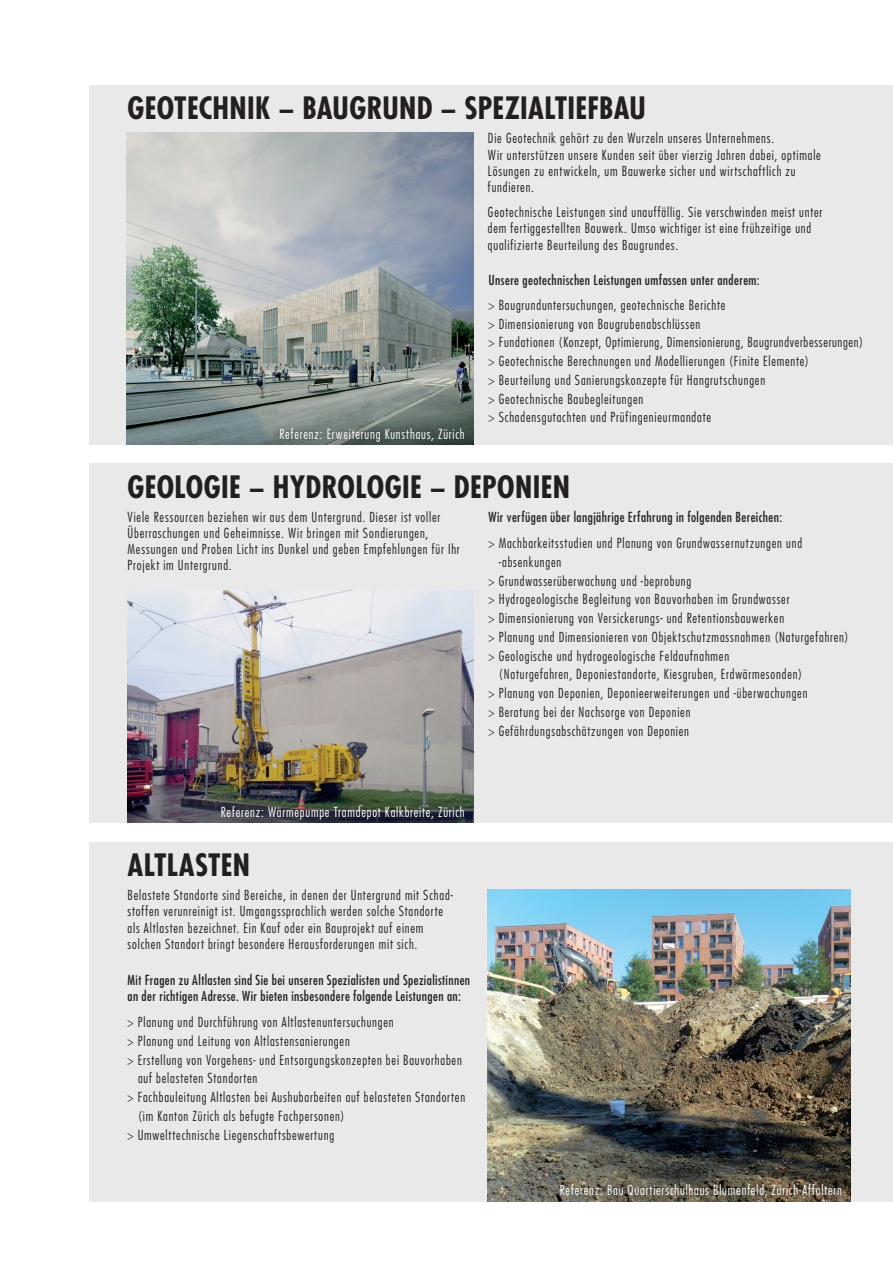
<style>
.page{position:relative;width:893px;height:1263px;background:#fff}
.page>*{position:absolute;margin:0;border:0;box-sizing:border-box;transform-origin:0 0}
.t1{font:700 condensed 30px "Futura Std";letter-spacing:.01em;color:#231f20}
.t2{font:300 condensed 13.5px/16.2px "Futura Std";letter-spacing:.06em;color:#231f20}
.t3{font:condensed 13.5px/16.2px "Futura Std";letter-spacing:.03em;color:#231f20}
.t4{font:300 condensed 13.5px "Futura Std";letter-spacing:.06em;color:#fff}
</style>
<div class="page">
<div style="left:89px;top:85px;width:804px;height:359px;background:#e9e9e9"></div>
<div style="left:89px;top:463px;width:804px;height:360px;background:#e9e9e9"></div>
<div style="left:89px;top:842px;width:804px;height:359px;background:#e9e9e9"></div>
<img style="left:127px;top:132px;width:346px;height:312px">
<img style="left:488px;top:889px;width:362px;height:312px">
<div style="left:272px;top:420px;width:200px;height:29px;background:#231f20;opacity:.75"></div>
<div style="left:552px;top:1176px;width:297px;height:28px;background:#231f20;opacity:.75"></div>
<img style="left:128px;top:591px;width:345px;height:232px">
<h1 class="t1" style="left:128px;top:90px;width:520px">GEOTECHNIK − BAUGRUND − SPEZIALTIEFBAU</h1>
<p class="t4" style="left:279px;top:426px;width:187px">Referenz: Erweiterung Kunsthaus, Zürich</p>
<p class="t2" style="left:488px;top:130px;width:334px">Die Geotechnik gehört zu den Wurzeln unseres Unternehmens.<br>Wir unterstützen unsere Kunden seit über vierzig Jahren dabei, optimale Lösungen zu entwickeln, um Bauwerke sicher und wirtschaftlich zu fundieren.</p>
<p class="t2" style="left:488px;top:204px;width:336px">Geotechnische Leistungen sind unauffällig. Sie verschwinden meist unter dem fertiggestellten Bauwerk. Umso wichtiger ist eine frühzeitige und qualifizierte Beurteilung des Baugrundes.</p>
<p class="t3" style="left:488px;top:272px;width:273px">Unsere geotechnischen Leistungen umfassen unter anderem:</p>
<p class="t2" style="left:488px;top:295px;width:376px;line-height:18.8px">&gt; Baugrunduntersuchungen, geotechnische Berichte<br>&gt; Dimensionierung von Baugrubenabschlüssen<br>&gt; Fundationen (Konzept, Optimierung, Dimensionierung, Baugrundverbesserungen) &gt; Geotechnische Berechnungen und Modellierungen (Finite Elemente)<br>&gt; Beurteilung und Sanierungskonzepte für Hangrutschungen<br>&gt; Geotechnische Baubegleitungen<br>&gt; Schadensgutachten und Prüfingenieurmandate</p>
<h1 class="t1" style="left:128px;top:468px;width:444px">GEOLOGIE − HYDROLOGIE − DEPONIEN</h1>
<p class="t2" style="left:128px;top:509px;width:334px">Viele Ressourcen beziehen wir aus dem Untergrund. Dieser ist voller Überraschungen und Geheimnisse. Wir bringen mit Sondierungen, Messungen und Proben Licht ins Dunkel und geben Empfehlungen für Ihr Projekt im Untergrund.</p>
<p class="t3" style="left:488px;top:509px;width:295px">Wir verfügen über langjährige Erfahrung in folgenden Bereichen:</p>
<p class="t2" style="left:488px;top:535px;width:315px">&gt; Machbarkeitsstudien und Planung von Grundwassernutzungen und</p>
<p class="t2" style="left:499px;top:554px;width:64px">-absenkungen</p>
<p class="t2" style="left:488px;top:572px;width:204px">&gt; Grundwasserüberwachung und -beprobung</p>
<p class="t2" style="left:488px;top:591px;width:302px">&gt; Hydrogeologische Begleitung von Bauvorhaben im Grundwasser</p>
<p class="t2" style="left:488px;top:610px;width:297px">&gt; Dimensionierung von Versickerungs- und Retentionsbauwerken</p>
<p class="t2" style="left:488px;top:629px;width:362px">&gt; Planung und Dimensionieren von Objektschutzmassnahmen (Naturgefahren)</p>
<p class="t2" style="left:488px;top:647px;width:242px">&gt; Geologische und hydrogeologische Feldaufnahmen</p>
<p class="t2" style="left:499px;top:666px;width:305px">(Naturgefahren, Deponiestandorte, Kiesgruben, Erdwärmesonden)</p>
<p class="t2" style="left:488px;top:685px;width:320px">&gt; Planung von Deponien, Deponieerweiterungen und -überwachungen</p>
<p class="t2" style="left:488px;top:704px;width:203px">&gt; Beratung bei der Nachsorge von Deponien</p>
<p class="t2" style="left:488px;top:722px;width:202px">&gt; Gefährdungsabschätzungen von Deponien</p>
<p class="t4" style="left:221px;top:804px;width:245px">Referenz: Wärmepumpe Tramdepot Kalkbreite, Zürich</p>
<h1 class="t1" style="left:128px;top:847px;width:124px">ALTLASTEN</h1>
<p class="t2" style="left:128px;top:887px;width:327px">Belastete Standorte sind Bereiche, in denen der Untergrund mit Schad&shy;stoffen verunreinigt ist. Umgangssprachlich werden solche Standorte als Altlasten bezeichnet. Ein Kauf oder ein Bauprojekt auf einem solchen Standort bringt besondere Herausforderungen mit sich.</p>
<p class="t3" style="left:128px;top:971px;width:344px">Mit Fragen zu Altlasten sind Sie bei unseren Spezialisten und Spezialistinnen an der richtigen Adresse. Wir bieten insbesondere folgende Leistungen an:</p>
<p class="t2" style="left:128px;top:1014px;width:268px">&gt; Planung und Durchführung von Altlastenuntersuchungen</p>
<p class="t2" style="left:128px;top:1033px;width:224px">&gt; Planung und Leitung von Altlastensanierungen</p>
<p class="t2" style="left:128px;top:1051px;width:336px">&gt; Erstellung von Vorgehens- und Entsorgungskonzepten bei Bauvorhaben</p>
<p class="t2" style="left:138px;top:1070px;width:121px">auf belasteten Standorten</p>
<p class="t2" style="left:128px;top:1089px;width:339px">&gt; Fachbauleitung Altlasten bei Aushubarbeiten auf belasteten Standorten</p>
<p class="t2" style="left:138px;top:1108px;width:208px">(im Kanton Zürich als befugte Fachpersonen)</p>
<p class="t2" style="left:128px;top:1126px;width:208px">&gt; Umwelttechnische Liegenschaftsbewertung</p>
<p class="t4" style="left:560px;top:1182px;width:284px">Referenz: Bau Quartierschulhaus Blumenfeld, Zürich-Affoltern</p>
</div>
